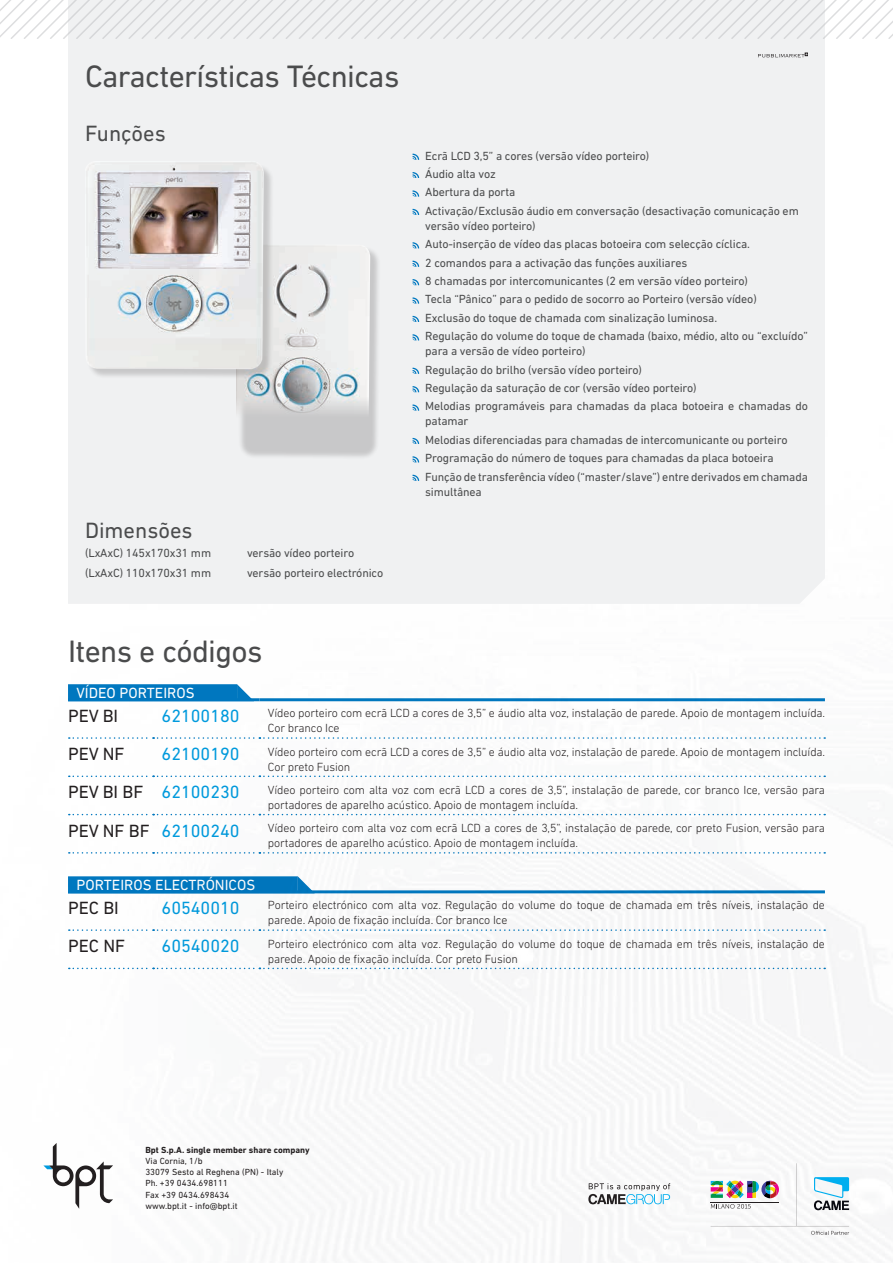
<style>
.page{position:relative;width:893px;height:1263px;background:#fff}
.page>*{position:absolute;margin:0;border:0;box-sizing:border-box;transform-origin:0 0}
.t1{font:31.5px "DIN Next LT Pro";letter-spacing:-.02em;color:#4b4c4d}
.t2{font:22.5px "DIN Next LT Pro";color:#4b4c4d}
.t3{font:18px "DIN Next LT Pro";color:#009bde}
.t4{font:18px "DIN Next LT Pro";color:#231f20}
.t5{font:15px "DIN Next LT Pro";color:#fff}
.t6{font:12px "DIN Next LT Pro";letter-spacing:-.01em;color:#4b4c4d}
.t7{font:300 12px/15px "DIN Next LT Pro";letter-spacing:-.01em;color:#231f20}
.t8{font:9px/11.2px "DIN Next LT Pro";color:#231f20}
.t9{font:700 9px "DIN Next LT Pro";color:#231f20}
.s1{color:#231f20}
</style>
<div class="page">
<img style="left:11px;top:38px;width:881px;height:1225px">
<div style="left:68px;top:38px;width:757px;height:566px;background:#f0f1f2"></div>
<svg style="left:758px;top:53px;width:50px;height:4px"></svg>
<div style="left:237px;top:246px;width:144px;height:214px;background:#231f20;opacity:.2"></div>
<img style="left:235px;top:244px;width:135px;height:206px">
<div style="left:86px;top:163px;width:188px;height:216px;background:#231f20;opacity:.2"></div>
<img style="left:85px;top:162px;width:179px;height:207px">
<svg style="left:413px;top:154px;width:6px;height:6px"></svg>
<svg style="left:413px;top:172px;width:6px;height:6px"></svg>
<svg style="left:413px;top:190px;width:6px;height:6px"></svg>
<svg style="left:413px;top:209px;width:6px;height:6px"></svg>
<svg style="left:413px;top:242px;width:6px;height:6px"></svg>
<svg style="left:413px;top:261px;width:6px;height:6px"></svg>
<svg style="left:413px;top:279px;width:6px;height:6px"></svg>
<svg style="left:413px;top:297px;width:6px;height:6px"></svg>
<svg style="left:413px;top:316px;width:6px;height:6px"></svg>
<svg style="left:413px;top:334px;width:6px;height:6px"></svg>
<svg style="left:413px;top:368px;width:6px;height:6px"></svg>
<svg style="left:413px;top:386px;width:6px;height:6px"></svg>
<svg style="left:413px;top:404px;width:6px;height:6px"></svg>
<svg style="left:413px;top:438px;width:6px;height:6px"></svg>
<svg style="left:413px;top:456px;width:6px;height:6px"></svg>
<svg style="left:413px;top:475px;width:6px;height:6px"></svg>
<hr style="left:153px;top:698px;width:106px;height:3px;background:#0078c0">
<hr style="left:259px;top:698px;width:566px;height:3px;background:#0078c0">
<svg style="left:69px;top:737px;width:756px;height:2px"></svg>
<svg style="left:69px;top:775px;width:756px;height:2px"></svg>
<svg style="left:69px;top:814px;width:756px;height:1px"></svg>
<svg style="left:69px;top:852px;width:756px;height:2px"></svg>
<div style="left:68px;top:684px;width:169px;height:17px;background:#0078c0"></div>
<hr style="left:259px;top:890px;width:566px;height:3px;background:#0078c0">
<svg style="left:69px;top:929px;width:756px;height:2px"></svg>
<svg style="left:69px;top:968px;width:756px;height:1px"></svg>
<div style="left:68px;top:876px;width:230px;height:17px;background:#0078c0"></div>
<svg style="left:237px;top:684px;width:17px;height:15px"></svg>
<svg style="left:298px;top:876px;width:17px;height:15px"></svg>
<svg style="left:43px;top:1143px;width:70px;height:66px"></svg>
<svg style="left:709px;top:1162px;width:140px;height:73px"></svg>
<svg style="left:866px;top:1252px;width:4px;height:4px"></svg>
<svg style="left:588px;top:1183px;width:82px;height:21px"></svg>
<svg style="left:0;top:0;width:893px;height:38px"></svg>
<h1 class="t1" style="left:85px;top:59px;width:316px">Características Técnicas</h1>
<h2 class="t2" style="left:85px;top:121px;width:82px">Funções</h2>
<h2 class="t2" style="left:85px;top:517px;width:109px">Dimensões</h2>
<p class="t6" style="left:85px;top:546px;width:128px">(LxAxC) 145x170x31 mm</p>
<p class="t6" style="left:247px;top:546px;width:109px">versão vídeo porteiro</p>
<p class="t6" style="left:85px;top:565px;width:128px">(LxAxC) 110x170x31 mm</p>
<p class="t6" style="left:247px;top:565px;width:138px">versão porteiro electrónico</p>
<p class="t6" style="left:419px;top:149px;width:232px">Ecrã LCD 3,5” a cores (versão vídeo porteiro)</p>
<p class="t6" style="left:425px;top:167px;width:72px">Áudio alta voz</p>
<p class="t6" style="left:419px;top:185px;width:98px">Abertura da porta</p>
<p class="t6" style="left:419px;top:204px;width:381px">Activação/Exclusão áudio em conversação (desactivação comunicação em</p>
<p class="t6" style="left:425px;top:219px;width:112px">versão vídeo porteiro)</p>
<p class="t6" style="left:419px;top:237px;width:332px">Auto-inserção de vídeo das placas botoeira com selecção cíclica.</p>
<p class="t6" style="left:425px;top:256px;width:263px">2 comandos para a activação das funções auxiliares</p>
<p class="t6" style="left:425px;top:274px;width:324px">8 chamadas por intercomunicantes (2 em versão vídeo porteiro)</p>
<p class="t6" style="left:419px;top:292px;width:339px">Tecla “Pânico” para o pedido de socorro ao Porteiro (versão vídeo)</p>
<p class="t6" style="left:419px;top:311px;width:300px">Exclusão do toque de chamada com sinalização luminosa.</p>
<p class="t6" style="left:425px;top:329px;width:384px">Regulação do volume do toque de chamada (baixo, médio, alto ou “excluído”</p>
<p class="t6" style="left:425px;top:344px;width:162px">para a versão de vídeo porteiro)</p>
<p class="t6" style="left:425px;top:363px;width:218px">Regulação do brilho (versão vídeo porteiro)</p>
<p class="t6" style="left:425px;top:381px;width:273px">Regulação da saturação de cor (versão vídeo porteiro)</p>
<p class="t6" style="left:419px;top:399px;width:390px">Melodias programáveis para chamadas da placa botoeira e chamadas do</p>
<p class="t6" style="left:425px;top:414px;width:45px">patamar</p>
<p class="t6" style="left:419px;top:433px;width:370px">Melodias diferenciadas para chamadas de intercomunicante ou porteiro</p>
<p class="t6" style="left:419px;top:451px;width:356px">Programação do número de toques para chamadas da placa botoeira</p>
<p class="t6" style="left:425px;top:470px;width:384px">Função de transferência vídeo (“master/slave”) entre derivados em chamada</p>
<p class="t6" style="left:425px;top:485px;width:58px">simultânea</p>
<h1 class="t1" style="left:68px;top:633px;width:196px">Itens e códigos</h1>
<p class="t5" style="left:77px;top:684px;width:120px">Vídeo Portei ros</p>
<h3 class="t4" style="left:68px;top:705px;width:52px">PEV BI</h3>
<h3 class="t3" style="left:162px;top:705px;width:80px">62100180</h3>
<p class="t7" style="left:268px;top:705px;width:559px">Vídeo porteiro com ecrã LCD a cores de 3,5” e áudio alta voz, instalação de parede. Apoio de montagem incluída.<br>Cor branco Ice</p>
<h3 class="t4" style="left:68px;top:743px;width:58px">PEV NF</h3>
<h3 class="t3" style="left:162px;top:743px;width:80px">62100190</h3>
<p class="t7" style="left:268px;top:744px;width:559px">Vídeo porteiro com ecrã LCD a cores de 3,5” e áudio alta voz, instalação de parede. Apoio de montagem incluída.<br>Cor preto Fusion</p>
<h3 class="t3" style="left:68px;top:782px;width:173px"><span class="s1">PEV BI BF</span> 62100230</h3>
<p class="t7" style="left:268px;top:782px;width:558px">Vídeo porteiro com alta voz com ecrã LCD a cores de 3,5”, instalação de parede, cor branco Ice, versão para portadores de aparelho acústico. Apoio de montagem incluída.</p>
<h3 class="t3" style="left:68px;top:820px;width:173px"><span class="s1">PEV NF BF</span> 62100240</h3>
<p class="t7" style="left:268px;top:820px;width:559px">Vídeo porteiro com alta voz com ecrã LCD a cores de 3,5”, instalação de parede, cor preto Fusion, versão para portadores de aparelho acústico. Apoio de montagem incluída.</p>
<p class="t5" style="left:77px;top:877px;width:180px">portei ros electróni cos</p>
<h3 class="t4" style="left:68px;top:897px;width:52px">PEC BI</h3>
<h3 class="t3" style="left:162px;top:897px;width:80px">60540010</h3>
<p class="t7" style="left:268px;top:898px;width:559px">Porteiro electrónico com alta voz. Regulação do volume do toque de chamada em três níveis, instalação de parede. Apoio de fixação incluída. Cor branco Ice</p>
<h3 class="t4" style="left:68px;top:936px;width:59px">PEC NF</h3>
<h3 class="t3" style="left:162px;top:936px;width:80px">60540020</h3>
<p class="t7" style="left:268px;top:936px;width:559px">Porteiro electrónico com alta voz. Regulação do volume do toque de chamada em três níveis, instalação de parede. Apoio de fixação incluída. Cor preto Fusion</p>
<p class="t9" style="left:145px;top:1144px;width:166px">Bpt S.p.A. single member share company</p>
<p class="t8" style="left:145px;top:1155px;width:139px">Via Cornia, 1/b<br>33079 Sesto al Reghena (PN) - Italy<br>Ph. +39 0434.698111<br>Fax +39 0434.698434<br>www.bpt.it - info@bpt.it</p>
</div>
